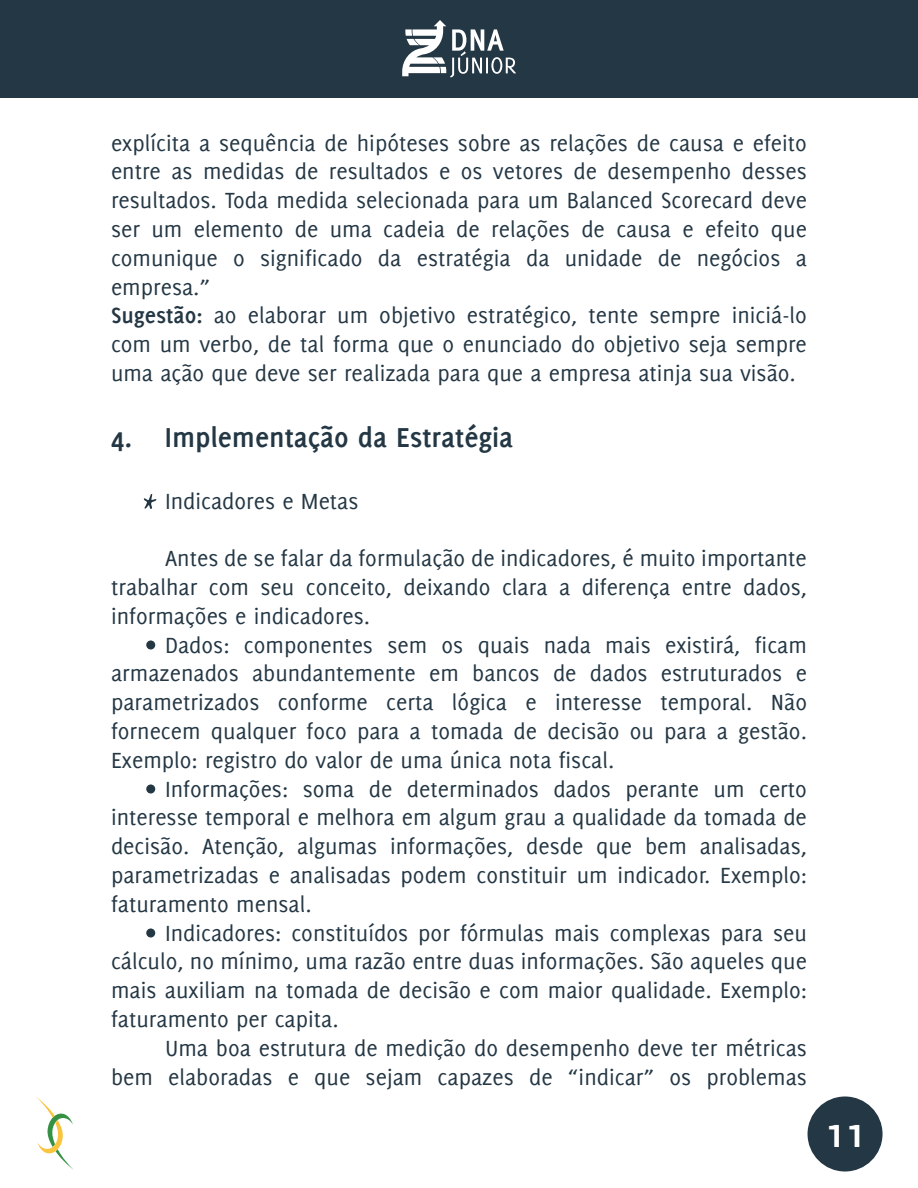
<style>
.page{position:relative;width:918px;height:1188px;background:#fff}
.page>*{position:absolute;margin:0;border:0;box-sizing:border-box;transform-origin:0 0}
.t1{font:700 45px "Delicious";color:#fff}
.t2{font:700 30px "Delicious";color:#243744}
.t3{font:24px/28.8px "Delicious";color:#243744;text-align:justify}
.s1{font-weight:700}
</style>
<div class="page">
<svg style="left:36px;top:1096px;width:37px;height:74px"></svg>
<div style="left:808px;top:1096px;width:75px;height:76px;background:#243744;border-radius:50%"></div>
<div style="left:0;top:0;width:918px;height:98px;background:#243744"></div>
<svg style="left:402px;top:20px;width:114px;height:57px"></svg>
<svg style="left:144px;top:494px;width:12px;height:15px"></svg>
<div style="left:146px;top:640px;width:9px;height:10px;background:#243744;border-radius:50%"></div>
<div style="left:146px;top:784px;width:9px;height:10px;background:#243744;border-radius:50%"></div>
<div style="left:146px;top:928px;width:9px;height:10px;background:#243744;border-radius:50%"></div>
<p class="t3" style="left:111px;top:128px;width:698px;text-align:left">explícita a sequência de hipóteses sobre as relações de causa e efeito entre as medidas de resultados e os vetores de desempenho desses resultados. Toda medida selecionada para um Balanced Scorecard deve ser um elemento de uma cadeia de relações de causa e efeito que comunique o significado da estratégia da unidade de negócios a empresa.”<br><span class="s1">Sugestão:</span> ao elaborar um objetivo estratégico, tente sempre iniciá-lo com um verbo, de tal forma que o enunciado do objetivo seja sempre uma ação que deve ser realizada para que a empresa atinja sua visão.</p>
<p class="t2" style="left:111px;top:420px;width:404px">4. Implementação da Estratégia</p>
<p class="t3" style="left:165px;top:486px;width:195px">Indicadores e Metas</p>
<p class="t3" style="left:111px;top:544px;width:698px;text-indent:54px">Antes de se falar da formulação de indicadores, é muito importante trabalhar com seu conceito, deixando clara a diferença entre dados, informações e indicadores.</p>
<p class="t3" style="left:111px;top:630px;width:698px;text-indent:54px">Dados: componentes sem os quais nada mais existirá, ficam armazenados abundantemente em bancos de dados estruturados e parametrizados conforme certa lógica e interesse temporal. Não fornecem qualquer foco para a tomada de decisão ou para a gestão.<br>Exemplo: registro do valor de uma única nota fiscal.</p>
<p class="t3" style="left:111px;top:774px;width:698px;text-indent:54px">Informações: soma de determinados dados perante um certo interesse temporal e melhora em algum grau a qualidade da tomada de decisão. Atenção, algumas informações, desde que bem analisadas, parametrizadas e analisadas podem constituir um indicador. Exemplo: faturamento mensal.</p>
<p class="t3" style="left:111px;top:918px;width:698px;text-indent:54px">Indicadores: constituídos por fórmulas mais complexas para seu cálculo, no mínimo, uma razão entre duas informações. São aqueles que mais auxiliam na tomada de decisão e com maior qualidade. Exemplo: faturamento per capita.</p>
<p class="t3" style="left:111px;top:1033px;width:698px;text-align:right">Uma boa estrutura de medição do desempenho deve ter métricas<br>bem elaboradas e que sejam capazes de “indicar” os problemas</p>
<h1 class="t1" style="left:825px;top:1107px;width:42px">11</h1>
</div>
